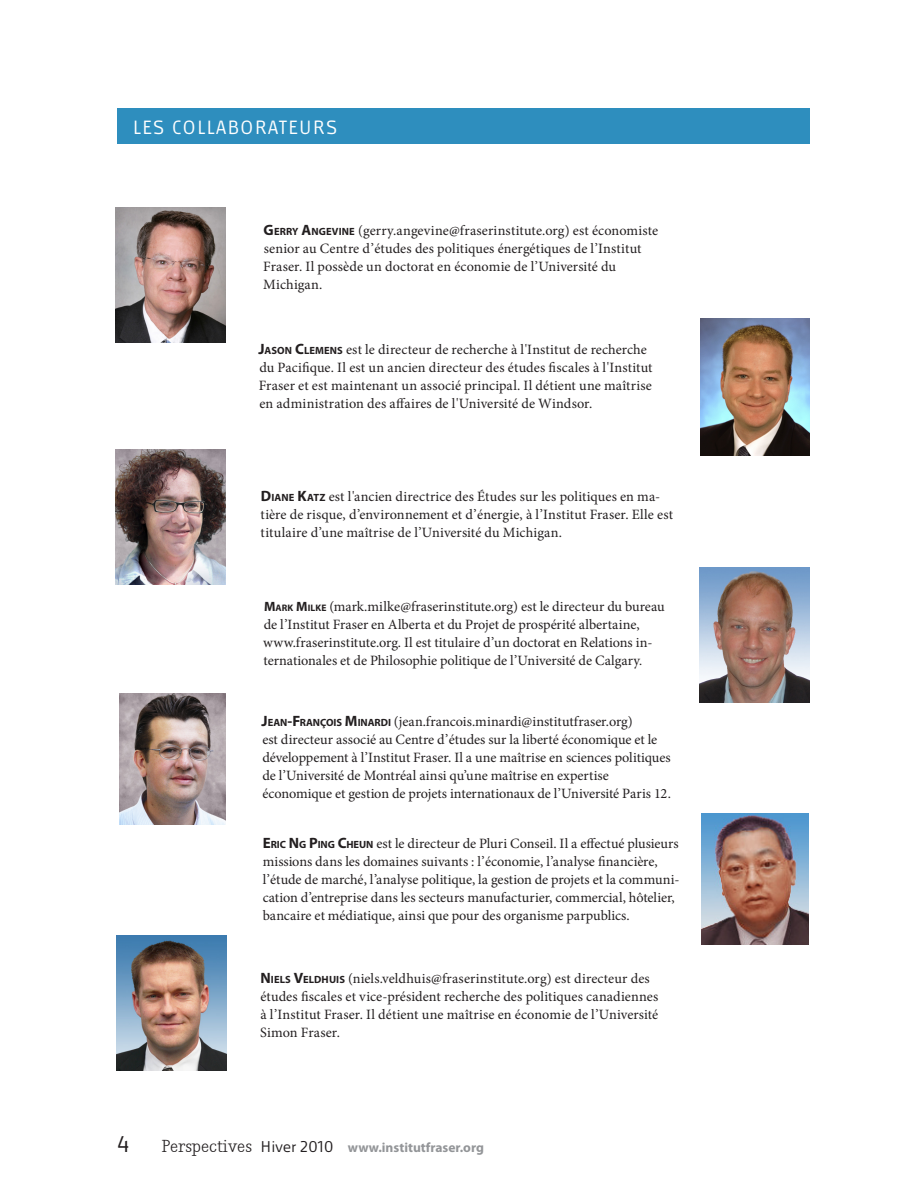
<style>
.page{position:relative;width:918px;height:1188px;background:#fff}
.page>*{position:absolute;margin:0;border:0;box-sizing:border-box;transform-origin:0 0}
.t1{font:24px "Mr Jones";color:#231f20}
.t2{font:20.25px "Mr Jones";letter-spacing:.06em;color:#fff}
.Author_Bio{font:14.25px/18px "Minion Pro";color:#231f20}
.t3{font:700 13.5px "Myriad Pro";color:#939598}
.s1{font-family:"Myriad Pro";font-weight:700;font-size:15px}
.s2{font-family:"Myriad Pro";font-weight:700;font-size:10.5px}
.s3{font-family:"Myriad Pro";font-weight:700;font-size:13.5px}
.s4{font-family:"Myriad Pro";font-weight:700;font-size:9.45px}
.s5{font-size:13.5px}
.s6{font-family:"Nadia Serif Normal";font-weight:400;font-size:16.5px;color:#231f20}
.s7{font-family:"Mr Jones";font-weight:400;font-size:16.5px;color:#231f20}
</style>
<div class="page">
<div style="left:117px;top:108px;width:693px;height:36px;background:#2e8ebe"></div>
<img style="left:116px;top:207px;width:110px;height:135px">
<img style="left:700px;top:567px;width:109px;height:136px">
<img style="left:116px;top:935px;width:111px;height:136px">
<img style="left:119px;top:693px;width:107px;height:132px">
<img style="left:701px;top:319px;width:109px;height:136px">
<img style="left:116px;top:450px;width:109px;height:135px">
<img style="left:701px;top:813px;width:107px;height:132px">
<p class="t2" style="left:133px;top:116px;width:206px">LES COLLABORATEURS</p>
<p class="Author_Bio" style="left:263px;top:222px;width:397px"><span class="s1">G</span><span class="s2">ERRY</span> <span class="s1">A</span><span class="s2">NGEVINE</span> (gerry.angevine@fraserinstitute.org) est économiste senior au Centre d’études des politiques énergétiques de l’Institut Fraser. Il possède un doctorat en économie de l’Université du Michigan.</p>
<p class="Author_Bio" style="left:259px;top:340px;width:396px"><span class="s1">J</span><span class="s2">ASON</span> <span class="s1">C</span><span class="s2">LEMENS</span> est le directeur de recherche à l'Institut de recherche du Pacifique. Il est un ancien directeur des études fiscales à l'Institut Fraser et est maintenant un associé principal. Il détient une maîtrise en administration des affaires de l'Université de Windsor.</p>
<p class="Author_Bio" style="left:261px;top:487px;width:414px"><span class="s1">D</span><span class="s2">IANE</span> <span class="s1">K</span><span class="s2">ATZ</span> est l'ancien directrice des Études sur les politiques en ma&shy;tière de risque, d’environnement et d’énergie, à l’Institut Fraser. Elle est titulaire d’une maîtrise de l’Université du Michigan.</p>
<p class="Author_Bio" style="left:263px;top:598px;width:403px"><span class="s3">M</span><span class="s4">ARK</span> <span class="s3">M</span><span class="s4">ILKE</span> (mark.milke@fraserinstitute.org) est le directeur du bureau de l’Institut Fraser en Alberta et du Projet de prospérité albertaine, www.fraserinstitute.org. Il est titulaire d’un doctorat en Relations in&shy;ternationales et de Philosophie politique de l’Université de Calgary<span class="s5">.</span></p>
<p class="Author_Bio" style="left:262px;top:713px;width:411px"><span class="s1">J</span><span class="s2">EAN</span><span class="s1">-F</span><span class="s2">RANÇOIS</span> <span class="s1">M</span><span class="s2">INARDI</span> (jean.francois.minardi@institutfraser.org)<br>est directeur associé au Centre d’études sur la liberté économique et le développement à l’Institut Fraser. Il a une maîtrise en sciences politiques de l’Université de Montréal ainsi qu’une maîtrise en expertise économique et gestion de projets internationaux de l’Université Paris 12.</p>
<p class="Author_Bio" style="left:263px;top:835px;width:418px"><span class="s1">E</span> <span class="s2">RIC</span> <span class="s1">N</span> <span class="s2">G</span> <span class="s1">P</span><span class="s2">ING</span> <span class="s1">C</span><span class="s2">HEUN</span> est le directeur de Pluri Conseil. Il a effectué plusieurs missions dans les domaines suivants : l’économie, l’analyse financière, l’étude de marché, l’analyse politique, la gestion de projets et la communi&shy;cation d’entreprise dans les secteurs manufacturier, commercial, hôtelier, bancaire et médiatique, ainsi que pour des organisme parpublics.</p>
<p class="Author_Bio" style="left:260px;top:969px;width:400px"><span class="s1">N</span> <span class="s2">IELS</span> <span class="s1">V</span><span class="s2">ELDHUIS</span> (niels.veldhuis@fraserinstitute.org) est directeur des études fiscales et vice-président recherche des politiques canadiennes à l’Institut Fraser. Il détient une maîtrise en économie de l’Université Simon Fraser.</p>
<p class="t1" style="left:117px;top:1131px;width:14px">4</p>
<p class="t3" style="left:162px;top:1140px;width:324px"><span class="s6">Perspectives</span> <span class="s7">Hiver 2010</span> www.institutfraser.org</p>
</div>
